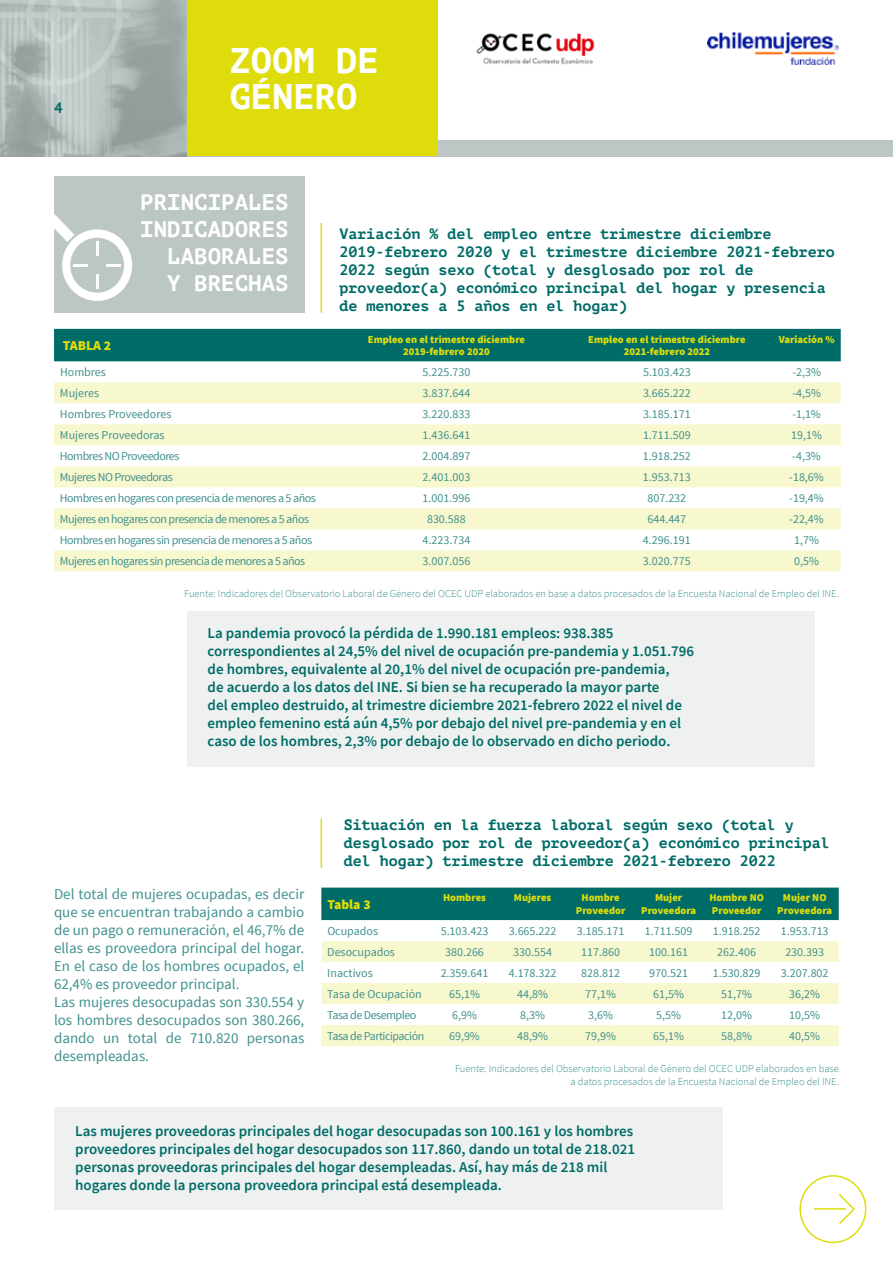
<style>
.page{position:relative;width:893px;height:1263px;background:#fff}
.page>*{position:absolute;margin:0;border:0;box-sizing:border-box;transform-origin:0 0}
.t1{font:700 35.55px "PT Mono";color:#fff}
.t2{font:700 22.5px/27px "PT Mono";color:#fff;text-align:right}
.t3{font:600 15px/18px "Source Sans Pro";color:#006c68}
.t4{font:700 15px/18px "PT Mono";color:#006c68}
.t5{font:15px/18px "Source Sans Pro";color:#40918e}
.t6{font:700 15px "PT Sans";color:#006c68}
.t7{font:900 13.5px "Source Sans Pro";color:#dedd0b}
.t8{font:12px "Source Sans Pro";color:#40918e}
.t9{font:12px "Source Sans Pro";letter-spacing:-.04em;color:#40918e}
.t10{font:300 10.5px/12.6px "Source Sans Pro";color:#40918e;text-align:right}
.t11{font:900 10.5px/12.6px "Source Sans Pro";color:#dedd0b;text-align:center}
</style>
<div class="page">
<div style="left:188px;top:140px;width:705px;height:17px;background:#bcc7c5"></div>
<svg style="left:0;top:0;width:188px;height:157px;background:#a4afac"></svg>
<div style="left:188px;top:0;width:250px;height:156px;background:#dedd0b"></div>
<img style="left:476px;top:33px;width:119px;height:32px">
<img style="left:707px;top:32px;width:132px;height:33px">
<svg style="left:0;top:0;width:129px;height:94px;background:#b9c3c1"></svg>
<div style="left:188px;top:612px;width:627px;height:155px;background:#eef1f0"></div>
<div style="left:54px;top:329px;width:787px;height:32px;background:#006c68"></div>
<svg style="left:54px;top:382px;width:787px;height:189px;fill:#f8f8ce"></svg>
<div style="left:321px;top:887px;width:518px;height:33px;background:#006c68"></div>
<svg style="left:321px;top:941px;width:518px;height:105px;fill:#f8f8ce"></svg>
<hr style="left:321px;top:223px;width:1px;height:90px;background:#dedd0b">
<hr style="left:321px;top:819px;width:1px;height:49px;background:#dedd0b">
<div style="left:799px;top:1175px;width:67px;height:68px;border:2px solid #dedd0b;border-radius:50%"></div>
<hr style="left:814px;top:1208px;width:31px;height:2px;background:#dedd0b">
<svg style="left:837px;top:1194px;width:18px;height:30px"></svg>
<div style="left:54px;top:1107px;width:668px;height:102px;background:#eef1f0"></div>
<div style="left:54px;top:176px;width:250px;height:137px;background:#bcc7c5"></div>
<svg style="left:54px;top:214px;width:78px;height:87px"></svg>
<p class="t6" style="left:54px;top:97px;width:10px">4</p>
<h1 class="t1" style="left:229px;top:40px;width:151px">ZOOM DE</h1>
<h1 class="t1" style="left:229px;top:76px;width:130px">GÉNERO</h1>
<h2 class="t2" style="left:140px;top:189px;width:150px">PRINCIPALES<br>INDICADORES<br>LABORALES<br>Y BRECHAS</h2>
<p class="t4" style="left:340px;top:224px;width:497px">Variación % del empleo entre trimestre diciembre 2019-febrero 2020 y el trimestre diciembre 2021-febrero 2022 según sexo (total y desglosado por rol de proveedor(a) económico principal del hogar y presencia de menores a 5 años en el hogar)</p>
<p class="t7" style="left:63px;top:337px;width:50px">TABLA 2</p>
<p class="t11" style="left:368px;top:333px;width:159px">Empleo en el trimestre diciembre<br>2019-febrero 2020</p>
<p class="t11" style="left:588px;top:333px;width:159px">Empleo en el trimestre diciembre<br>2021-febrero 2022</p>
<p class="t11" style="left:779px;top:333px;width:57px">Variación %</p>
<p class="t8" style="left:60px;top:365px;width:47px">Hombres</p>
<p class="t8" style="left:423px;top:365px;width:49px">5.225.730</p>
<p class="t8" style="left:643px;top:365px;width:49px">5.103.423</p>
<p class="t8" style="left:792px;top:365px;width:30px">-2,3%</p>
<p class="t8" style="left:60px;top:386px;width:41px">Mujeres</p>
<p class="t8" style="left:423px;top:386px;width:49px">3.837.644</p>
<p class="t8" style="left:643px;top:386px;width:49px">3.665.222</p>
<p class="t8" style="left:792px;top:386px;width:30px">-4,5%</p>
<p class="t8" style="left:60px;top:407px;width:113px">Hombres Proveedores</p>
<p class="t8" style="left:423px;top:407px;width:49px">3.220.833</p>
<p class="t8" style="left:643px;top:407px;width:49px">3.185.171</p>
<p class="t8" style="left:792px;top:407px;width:30px">-1,1%</p>
<p class="t8" style="left:60px;top:428px;width:106px">Mujeres Proveedoras</p>
<p class="t8" style="left:423px;top:428px;width:49px">1.436.641</p>
<p class="t8" style="left:643px;top:428px;width:49px">1.711.509</p>
<p class="t8" style="left:791px;top:428px;width:32px">19,1%</p>
<p class="t9" style="left:60px;top:449px;width:121px">Hombres NO Proveedores</p>
<p class="t8" style="left:423px;top:449px;width:49px">2.004.897</p>
<p class="t8" style="left:643px;top:449px;width:49px">1.918.252</p>
<p class="t8" style="left:792px;top:449px;width:30px">-4,3%</p>
<p class="t9" style="left:60px;top:470px;width:114px">Mujeres NO Proveedoras</p>
<p class="t8" style="left:423px;top:470px;width:49px">2.401.003</p>
<p class="t8" style="left:643px;top:470px;width:49px">1.953.713</p>
<p class="t8" style="left:789px;top:470px;width:36px">-18,6%</p>
<p class="t9" style="left:60px;top:491px;width:257px">Hombres en hogares con presencia de menores a 5 años</p>
<p class="t8" style="left:423px;top:491px;width:49px">1.001.996</p>
<p class="t8" style="left:647px;top:491px;width:40px">807.232</p>
<p class="t8" style="left:789px;top:491px;width:36px">-19,4%</p>
<p class="t9" style="left:60px;top:512px;width:251px">Mujeres en hogares con presencia de menores a 5 años</p>
<p class="t8" style="left:427px;top:512px;width:40px">830.588</p>
<p class="t8" style="left:647px;top:512px;width:40px">644.447</p>
<p class="t8" style="left:789px;top:512px;width:36px">-22,4%</p>
<p class="t9" style="left:60px;top:533px;width:254px">Hombres en hogares sin presencia de menores a 5 años</p>
<p class="t8" style="left:423px;top:533px;width:49px">4.223.734</p>
<p class="t8" style="left:643px;top:533px;width:49px">4.296.191</p>
<p class="t8" style="left:794px;top:533px;width:26px">1,7%</p>
<p class="t9" style="left:60px;top:554px;width:247px">Mujeres en hogares sin presencia de menores a 5 años</p>
<p class="t8" style="left:423px;top:554px;width:49px">3.007.056</p>
<p class="t8" style="left:643px;top:554px;width:49px">3.020.775</p>
<p class="t8" style="left:794px;top:554px;width:26px">0,5%</p>
<p class="t10" style="left:184px;top:587px;width:656px">Fuente: Indicadores del Observatorio Laboral de Género del OCEC UDP elaborados en base a datos procesados de la Encuesta Nacional de Empleo del INE.</p>
<p class="t3" style="left:208px;top:624px;width:488px">La pandemia provocó la pérdida de 1.990.181 empleos: 938.385 correspondientes al 24,5% del nivel de ocupación pre-pandemia y 1.051.796 de hombres, equivalente al 20,1% del nivel de ocupación pre-pandemia,<br>de acuerdo a los datos del INE. Si bien se ha recuperado la mayor parte<br>del empleo destruido, al trimestre diciembre 2021-febrero 2022 el nivel de empleo femenino está aún 4,5% por debajo del nivel pre-pandemia y en el caso de los hombres, 2,3% por debajo de lo observado en dicho periodo.</p>
<p class="t5" style="left:54px;top:885px;width:252px">Del total de mujeres ocupadas, es decir que se encuentran trabajando a cambio de un pago o remuneración, el 46,7% de ellas es proveedora principal del hogar.<br>En el caso de los hombres ocupados, el 62,4% es proveedor principal.<br>Las mujeres desocupadas son 330.554 y los hombres desocupados son 380.266, dando un total de 710.820 personas desempleadas.</p>
<p class="t4" style="left:344px;top:816px;width:488px">Situación en la fuerza laboral según sexo (total y desglosado por rol de proveedor(a) económico principal del hogar) trimestre diciembre 2021-febrero 2022</p>
<p class="t7" style="left:327px;top:896px;width:45px">Tabla 3</p>
<p class="t11" style="left:443px;top:892px;width:44px">Hombres</p>
<p class="t11" style="left:514px;top:892px;width:39px">Mujeres</p>
<p class="t11" style="left:576px;top:892px;width:51px">Hombre<br>Proveedor</p>
<p class="t11" style="left:641px;top:892px;width:56px">Mujer<br>Proveedora</p>
<p class="t11" style="left:709px;top:892px;width:56px;text-align:left">Hombre NO<br>Proveedor</p>
<p class="t11" style="left:777px;top:892px;width:56px">Mujer NO<br>Proveedora</p>
<p class="t8" style="left:327px;top:924px;width:52px">Ocupados</p>
<p class="t8" style="left:441px;top:924px;width:49px">5.103.423</p>
<p class="t8" style="left:509px;top:924px;width:49px">3.665.222</p>
<p class="t8" style="left:577px;top:924px;width:49px">3.185.171</p>
<p class="t8" style="left:645px;top:924px;width:49px">1.711.509</p>
<p class="t8" style="left:713px;top:924px;width:49px">1.918.252</p>
<p class="t8" style="left:781px;top:924px;width:49px">1.953.713</p>
<p class="t8" style="left:327px;top:945px;width:69px">Desocupados</p>
<p class="t8" style="left:445px;top:945px;width:40px">380.266</p>
<p class="t8" style="left:513px;top:945px;width:40px">330.554</p>
<p class="t8" style="left:581px;top:945px;width:40px">117.860</p>
<p class="t8" style="left:649px;top:945px;width:40px">100.161</p>
<p class="t8" style="left:717px;top:945px;width:40px">262.406</p>
<p class="t8" style="left:785px;top:945px;width:40px">230.393</p>
<p class="t8" style="left:327px;top:966px;width:47px">Inactivos</p>
<p class="t8" style="left:441px;top:966px;width:49px">2.359.641</p>
<p class="t8" style="left:509px;top:966px;width:49px">4.178.322</p>
<p class="t8" style="left:581px;top:966px;width:40px">828.812</p>
<p class="t8" style="left:649px;top:966px;width:40px">970.521</p>
<p class="t8" style="left:713px;top:966px;width:49px">1.530.829</p>
<p class="t8" style="left:781px;top:966px;width:49px">3.207.802</p>
<p class="t8" style="left:327px;top:987px;width:96px">Tasa de Ocupación</p>
<p class="t8" style="left:449px;top:987px;width:32px">65,1%</p>
<p class="t8" style="left:517px;top:987px;width:32px">44,8%</p>
<p class="t8" style="left:585px;top:987px;width:32px">77,1%</p>
<p class="t8" style="left:653px;top:987px;width:32px">61,5%</p>
<p class="t8" style="left:721px;top:987px;width:32px">51,7%</p>
<p class="t8" style="left:789px;top:987px;width:32px">36,2%</p>
<p class="t9" style="left:327px;top:1008px;width:91px">Tasa de Desempleo</p>
<p class="t8" style="left:452px;top:1008px;width:26px">6,9%</p>
<p class="t8" style="left:520px;top:1008px;width:26px">8,3%</p>
<p class="t8" style="left:588px;top:1008px;width:26px">3,6%</p>
<p class="t8" style="left:656px;top:1008px;width:26px">5,5%</p>
<p class="t8" style="left:721px;top:1008px;width:32px">12,0%</p>
<p class="t8" style="left:789px;top:1008px;width:32px">10,5%</p>
<p class="t9" style="left:327px;top:1029px;width:98px">Tasa de Participación</p>
<p class="t8" style="left:449px;top:1029px;width:32px">69,9%</p>
<p class="t8" style="left:517px;top:1029px;width:32px">48,9%</p>
<p class="t8" style="left:585px;top:1029px;width:32px">79,9%</p>
<p class="t8" style="left:653px;top:1029px;width:32px">65,1%</p>
<p class="t8" style="left:721px;top:1029px;width:32px">58,8%</p>
<p class="t8" style="left:789px;top:1029px;width:32px">40,5%</p>
<p class="t10" style="left:455px;top:1062px;width:385px">Fuente: Indicadores del Observatorio Laboral de Género del OCEC UDP elaborados en base a datos procesados de la Encuesta Nacional de Empleo del INE.</p>
<p class="t3" style="left:75px;top:1122px;width:561px">Las mujeres proveedoras principales del hogar desocupadas son 100.161 y los hombres proveedores principales del hogar desocupados son 117.860, dando un total de 218.021 personas proveedoras principales del hogar desempleadas. Así, hay más de 218 mil hogares donde la persona proveedora principal está desempleada.</p>
</div>
